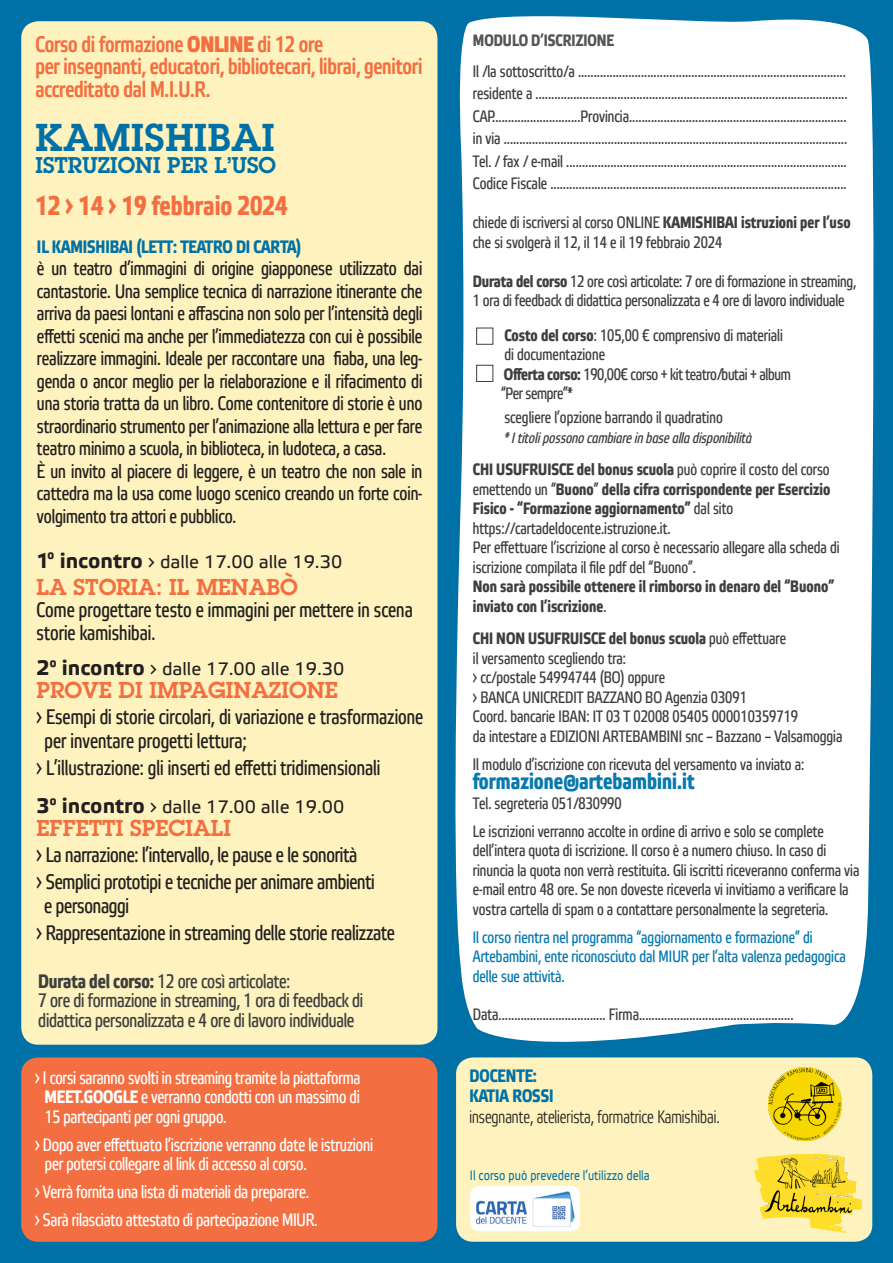
<style>
.page{position:relative;width:893px;height:1263px;background:#0071a7}
.page>*{position:absolute;margin:0;border:0;box-sizing:border-box;transform-origin:0 0}
.t1{font:600 37.95px "Lubalin Graph Std";letter-spacing:.02em;color:#0071a7}
.t2{font:700 27px "Etelka Narrow Text";color:#f36f42}
.t3{font:500 22.5px "Etelka Narrow";letter-spacing:-.01em;color:#f36f42}
.t4{font:600 22.5px "Lubalin Graph Std";color:#f36f42}
.t5{font:700 22.5px "Etelka Narrow Text";color:#0779ae}
.t6{font:600 22.2px "Lubalin Graph Std";color:#0071a7}
.t7{font:21px "Etelka Narrow Text";color:#231f20}
.t8{font:19.5px/22.5px "Etelka Narrow Text";letter-spacing:-.005em;color:#231f20;text-align:justify}
.t9{font:19.5px "Etelka Narrow Text";letter-spacing:-.01em;color:#3e3e3f}
.t10{font:18px "Etelka Narrow Text";letter-spacing:-.01em;color:#fff}
.t11{font:18px "Etelka Text";color:#231f20}
.t12{font:700 18px "Etelka Narrow Text";letter-spacing:-.005em;color:#0071a7}
.t13{font:300 18px "Etelka Narrow";color:#231f20}
.t14{font:16.5px/19.5px "Etelka Narrow Text";color:#3e3e3f}
.t15{font:700 16.5px/19.5px "Etelka Narrow Text";color:#3e3e3f}
.t16{font:16.5px/19.5px "Etelka Narrow Text";color:#0779ae}
.t17{font:16.5px "Etelka Narrow Text";letter-spacing:-.02em;color:#3e3e3f}
.t18{font:700 16.5px "Etelka Narrow Text";color:#545557}
.t19{font:italic 15px "Etelka Narrow Text";color:#3e3e3f}
.t20{font:13.5px "Etelka Narrow Text Pro";color:#0071a7}
.s1{font-style:inherit}
.s2{font-weight:700;font-size:21px}
.s3{font-weight:700}
.s4{font-weight:400}
</style>
<div class="page">
<div style="left:21px;top:21px;width:416px;height:1024px;background:#fef3be;border-radius:17px"></div>
<div style="left:21px;top:1057px;width:416px;height:185px;background:#f36f42;border-radius:17px"></div>
<div style="left:456px;top:1057px;width:416px;height:185px;background:#fef3be;border-radius:17px"></div>
<div style="left:455px;top:16px;width:419px;height:1045px;background:#fff"></div>
<div style="left:476px;top:328px;width:17px;height:17px;border:1px solid #3e3e3f"></div>
<div style="left:476px;top:365px;width:17px;height:17px;border:1px solid #3e3e3f"></div>
<div style="left:471px;top:1186px;width:109px;height:45px;background:#fff;border-radius:9px"></div>
<img style="left:471px;top:1189px;width:108px;height:40px">
<img style="left:754px;top:1153px;width:108px;height:80px">
<img style="left:769px;top:1068px;width:72px;height:72px">
<p class="t3" style="left:35px;top:31px;width:289px">Corso di formazione <span class="s1">ONLINE</span> di 12 ore</p>
<p class="t3" style="left:35px;top:54px;width:388px">per insegnanti, educatori, bibliotecari, librai, genitori</p>
<p class="t3" style="left:35px;top:76px;width:176px">accreditato dal M.I.U.R.</p>
<p class="t1" style="left:35px;top:112px;width:241px">KAMISHIBAI</p>
<p class="t6" style="left:35px;top:150px;width:242px">ISTRUZIONI PER L’USO</p>
<p class="t2" style="left:35px;top:190px;width:254px">12 › 14 › 19 febbraio 2024</p>
<p class="t12" style="left:37px;top:236px;width:266px">IL KAMISHIBAI (LETT: TEATRO DI CARTA)</p>
<p class="t8" style="left:37px;top:258px;width:387px">è un teatro d’immagini di origine giapponese utilizzato dai cantastorie. Una semplice tecnica di narrazione itinerante che arriva da paesi lontani e affascina non solo per l’intensità degli effetti scenici ma anche per l’immediatezza con cui è possibile realizzare immagini. Ideale per raccontare una fiaba, una leg&shy;genda o ancor meglio per la rielaborazione e il rifacimento di una storia tratta da un libro. Come contenitore di storie è uno straordinario strumento per l’animazione alla lettura e per fare teatro minimo a scuola, in biblioteca, in ludoteca, a casa.</p>
<p class="t8" style="left:37px;top:460px;width:387px">È un invito al piacere di leggere, è un teatro che non sale in cattedra ma la usa come luogo scenico creando un forte coin&shy;volgimento tra attori e pubblico.</p>
<p class="t11" style="left:37px;top:551px;width:307px"><span class="s2">1</span><sup>°</sup> <span class="s2">incontro</span> › dalle 17.00 alle 19.30</p>
<p class="t4" style="left:37px;top:572px;width:262px">LA STORIA: IL MENABÒ</p>
<p class="t7" style="left:37px;top:598px;width:378px">Come progettare testo e immagini per mettere in scena</p>
<p class="t7" style="left:37px;top:620px;width:120px">storie kamishibai.</p>
<p class="t11" style="left:37px;top:658px;width:309px"><span class="s2">2</span><sup>°</sup> <span class="s2">incontro</span> › dalle 17.00 alle 19.30</p>
<p class="t4" style="left:37px;top:675px;width:303px">PROVE DI IMPAGINAZIONE</p>
<p class="t7" style="left:37px;top:705px;width:388px">› Esempi di storie circolari, di variazione e trasformazione</p>
<p class="t7" style="left:45px;top:729px;width:204px">per inventare progetti lettura;</p>
<p class="t7" style="left:37px;top:755px;width:345px">› L’illustrazione: gli inserti ed effetti tridimensionali</p>
<p class="t11" style="left:37px;top:796px;width:309px"><span class="s2">3</span><sup>°</sup> <span class="s2">incontro</span> › dalle 17.00 alle 19.00</p>
<p class="t4" style="left:37px;top:813px;width:196px">EFFETTI SPECIALI</p>
<p class="t7" style="left:37px;top:843px;width:322px">› La narrazione: l’intervallo, le pause e le sonorità</p>
<p class="t7" style="left:37px;top:870px;width:340px">› Semplici prototipi e tecniche per animare ambienti</p>
<p class="t7" style="left:44px;top:893px;width:86px">e personaggi</p>
<p class="t7" style="left:37px;top:920px;width:360px">› Rappresentazione in streaming delle storie realizzate</p>
<p class="t9" style="left:38px;top:970px;width:253px"><span class="s3">Durata del corso:</span> 12 ore così articolate:</p>
<p class="t9" style="left:38px;top:989px;width:326px">7 ore di formazione in streaming, 1 ora di feedback di</p>
<p class="t9" style="left:38px;top:1009px;width:318px">didattica personalizzata e 4 ore di lavoro individuale</p>
<p class="t10" style="left:35px;top:1067px;width:327px">› I corsi saranno svolti in streaming tramite la piattaforma</p>
<p class="t10" style="left:45px;top:1087px;width:317px"><span class="s3">MEET.GOOGLE</span> e verranno condotti con un massimo di</p>
<p class="t10" style="left:45px;top:1106px;width:183px">15 partecipanti per ogni gruppo.</p>
<p class="t10" style="left:35px;top:1134px;width:340px">› Dopo aver effettuato l’iscrizione verranno date le istruzioni</p>
<p class="t10" style="left:45px;top:1154px;width:263px">per potersi collegare al link di accesso al corso.</p>
<p class="t10" style="left:35px;top:1182px;width:276px">› Verrà fornita una lista di materiali da preparare.</p>
<p class="t10" style="left:35px;top:1210px;width:284px">› Sarà rilasciato attestato di partecipazione MIUR.</p>
<p class="t18" style="left:473px;top:31px;width:143px">MODULO D’ISCRIZIONE</p>
<p class="t14" style="left:473px;top:62px;width:375px">Il /la sottoscritto/a .....................................................................................</p>
<p class="t14" style="left:473px;top:83px;width:376px;line-height:22.5px">residente a ...................................................................................................<br>CAP............................Provincia.....................................................................</p>
<p class="t14" style="left:473px;top:130px;width:376px">in via .............................................................................................................</p>
<p class="t14" style="left:473px;top:152px;width:375px">Tel. / fax / e-mail .........................................................................................</p>
<p class="t14" style="left:473px;top:175px;width:375px">Codice Fiscale ..............................................................................................</p>
<p class="t14" style="left:473px;top:214px;width:379px">chiede di iscriversi al corso ONLINE <span class="s3">KAMISHIBAI istruzioni per l’uso </span>che si svolgerà il 12, il 14 e il 19 febbraio 2024</p>
<p class="t14" style="left:473px;top:272px;width:385px"><span class="s3">Durata del corso</span> 12 ore così articolate: 7 ore di formazione in streaming,<br>1 ora di feedback di didattica personalizzata e 4 ore di lavoro individuale</p>
<p class="t14" style="left:504px;top:326px;width:280px"><span class="s3">Costo del corso</span>: 105,00 € comprensivo di materiali</p>
<p class="t14" style="left:504px;top:346px;width:102px">di documentazione</p>
<p class="t17" style="left:504px;top:365px;width:288px"><span class="s3">Offerta corso:</span> 190,00€ corso + kit teatro/butai + album</p>
<p class="t17" style="left:501px;top:384px;width:73px">“Per sempre”*</p>
<p class="t14" style="left:504px;top:409px;width:220px">scegliere l’opzione barrando il quadratino</p>
<p class="t19" style="left:504px;top:429px;width:249px">* I titoli possono cambiare in base alla disponibilità</p>
<p class="t15" style="left:473px;top:460px;width:358px">CHI USUFRUISCE del bonus scuola <span class="s4">può coprire il costo del corso</span></p>
<p class="t15" style="left:473px;top:480px;width:359px"><span class="s4">emettendo un “</span>Buono<span class="s4">”</span> della cifra corrispondente per Esercizio<br>Fisico - “Formazione aggiornamento” <span class="s4">dal sito</span></p>
<p class="t14" style="left:473px;top:519px;width:199px">https://cartadeldocente.istruzione.it.</p>
<p class="t14" style="left:473px;top:538px;width:368px">Per effettuare l’iscrizione al corso è necessario allegare alla scheda di iscrizione compilata il file pdf del “Buono”.</p>
<p class="t15" style="left:473px;top:577px;width:363px">Non sarà possibile ottenere il rimborso in denaro del “Buono” inviato con l’iscrizione<span class="s4">.</span></p>
<p class="t15" style="left:473px;top:629px;width:315px">CHI NON USUFRUISCE del bonus scuola <span class="s4">può effettuare</span></p>
<p class="t14" style="left:473px;top:649px;width:155px">il versamento scegliendo tra:</p>
<p class="t14" style="left:473px;top:668px;width:194px">› cc/postale 54994744 (BO) oppure</p>
<p class="t14" style="left:473px;top:688px;width:275px">› BANCA UNICREDIT BAZZANO BO Agenzia 03091</p>
<p class="t14" style="left:473px;top:707px;width:327px">Coord. bancarie IBAN: IT 03 T 02008 05405 000010359719</p>
<p class="t14" style="left:473px;top:727px;width:371px">da intestare a EDIZIONI ARTEBAMBINI snc – Bazzano – Valsamoggia</p>
<p class="t14" style="left:473px;top:755px;width:333px">Il modulo d’iscrizione con ricevuta del versamento va inviato a:</p>
<p class="t5" style="left:473px;top:768px;width:223px">formazione@artebambini.it</p>
<p class="t14" style="left:473px;top:794px;width:150px">Tel. segreteria 051/830990</p>
<p class="t14" style="left:473px;top:822px;width:353px">Le iscrizioni verranno accolte in ordine di arrivo e solo se complete</p>
<p class="t14" style="left:473px;top:841px;width:388px">dell’intera quota di iscrizione. Il corso è a numero chiuso. In caso di rinuncia la quota non verrà restituita. Gli iscritti riceveranno conferma via e-mail entro 48 ore. Se non doveste riceverla vi invitiamo a verificare la vostra cartella di spam o a contattare personalmente la segreteria.</p>
<p class="t16" style="left:473px;top:928px;width:341px">Il corso rientra nel programma “aggiornamento e formazione” di</p>
<p class="t16" style="left:473px;top:947px;width:374px">Artebambini, ente riconosciuto dal MIUR per l’alta valenza pedagogica delle sue attività.</p>
<p class="t14" style="left:473px;top:1005px;width:322px">Data.................................. Firma.................................................</p>
<p class="t12" style="left:469px;top:1065px;width:69px">DOCENTE:</p>
<p class="t12" style="left:469px;top:1085px;width:86px">KATIA ROSSI</p>
<p class="t13" style="left:469px;top:1106px;width:252px">insegnante, atelierista, formatrice Kamishibai.</p>
<p class="t20" style="left:470px;top:1167px;width:181px">Il corso può prevedere l’utilizzo della</p>
</div>
